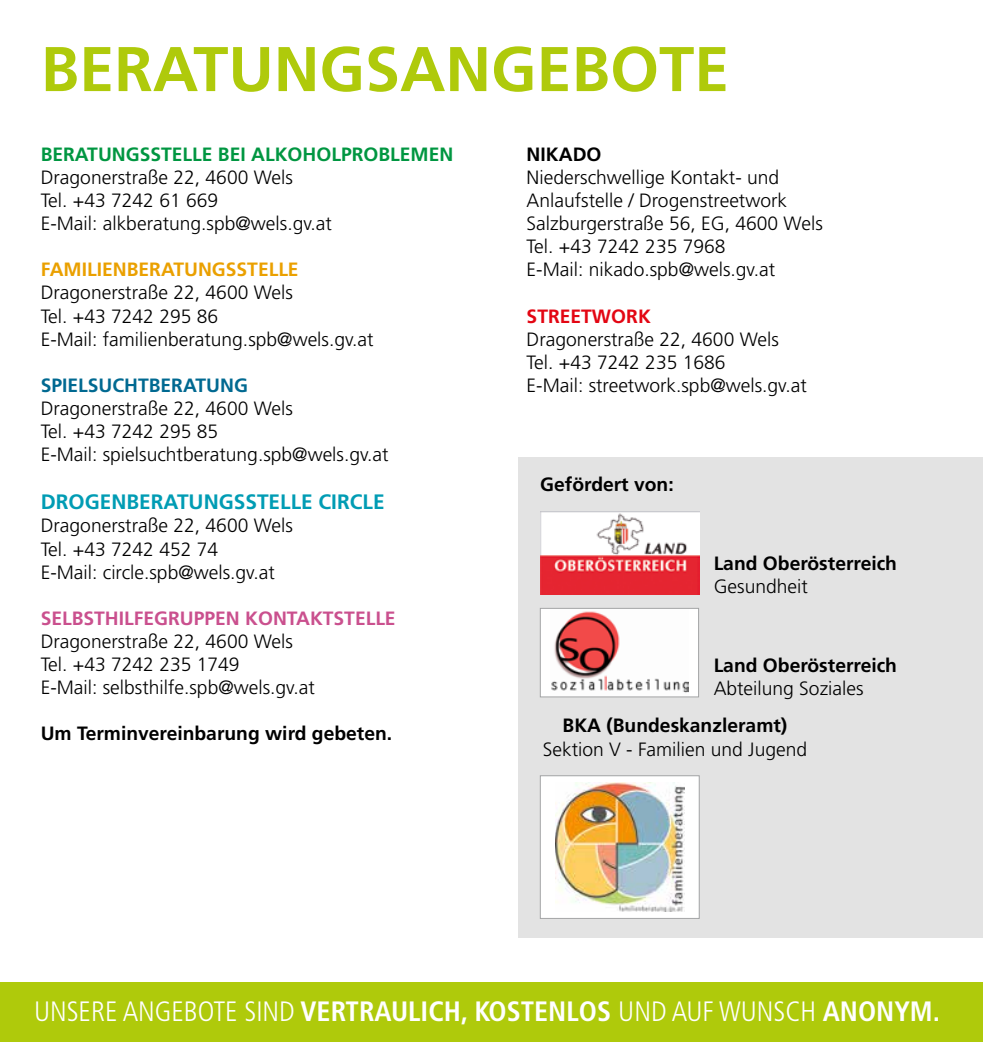
<style>
.page{position:relative;width:983px;height:1042px;background:#fff}
.page>*{position:absolute;margin:0;border:0;box-sizing:border-box;transform-origin:0 0}
.t1{font:700 63px "Frutiger LT Std";color:#afca0b}
.t2{font:300 condensed 28px "Frutiger LT Std";color:#fff}
.t3{font:700 20.82px "Frutiger LT Std";color:#009cb4}
.t4{font:300 19.25px/23.1px "Frutiger LT Std";color:#000}
.t5{font:700 19.25px "Frutiger LT Std";color:#000}
.t6{font:700 19.25px "Frutiger LT Std";color:#009641}
.t7{font:700 19.25px "Frutiger LT Std";color:#ca508e}
.t8{font:700 19.25px "Frutiger LT Std";color:#eaa000}
.t9{font:700 19.25px "Frutiger LT Std";color:#006991}
.t10{font:700 19.25px "Frutiger LT Std";color:#e30613}
.s1{font-weight:700}
</style>
<div class="page">
<div style="left:518px;top:457px;width:464px;height:480px;background:#e3e3e3"></div>
<div style="left:540px;top:776px;width:159px;height:142px;background:#fff"></div>
<img style="left:555px;top:783px;width:129px;height:128px">
<div style="left:540px;top:775px;width:159px;height:143px;border:1px solid #a3a4a5"></div>
<div style="left:540px;top:608px;width:158px;height:89px;background:#fff"></div>
<img style="left:551px;top:611px;width:137px;height:82px">
<div style="left:540px;top:608px;width:158px;height:89px;border:1px solid #a3a4a5"></div>
<div style="left:0;top:982px;width:982px;height:60px;background:#afca0b"></div>
<img style="left:540px;top:511px;width:159px;height:84px">
<h1 class="t1" style="left:41px;top:32px;width:690px">BERATUNGSANGEBOTE</h1>
<p class="t6" style="left:41px;top:143px;width:414px">BERATUNGSSTELLE BEI ALKOHOLPROBLEMEN</p>
<p class="t4" style="left:41px;top:166px;width:293px">Dragonerstraße 22, 4600 Wels<br>Tel. +43 7242 61 669<br>E-Mail: alkberatung.spb@wels.gv.at</p>
<p class="t8" style="left:41px;top:258px;width:259px">FAMILIENBERATUNGSSTELLE</p>
<p class="t4" style="left:41px;top:281px;width:334px">Dragonerstraße 22, 4600 Wels<br>Tel. +43 7242 295 86<br>E-Mail: familienberatung.spb@wels.gv.at</p>
<p class="t9" style="left:41px;top:374px;width:209px">SPIELSUCHTBERATUNG</p>
<p class="t4" style="left:41px;top:397px;width:349px">Dragonerstraße 22, 4600 Wels<br>Tel. +43 7242 295 85<br>E-Mail: spielsuchtberatung.spb@wels.gv.at</p>
<p class="t3" style="left:41px;top:490px;width:345px">DROGENBERATUNGSSTELLE CIRCLE</p>
<p class="t4" style="left:41px;top:514px;width:254px">Dragonerstraße 22, 4600 Wels<br>Tel. +43 7242 452 74<br>E-Mail: circle.spb@wels.gv.at</p>
<p class="t7" style="left:41px;top:607px;width:356px">SELBSTHILFEGRUPPEN KONTAKTSTELLE</p>
<p class="t4" style="left:41px;top:630px;width:275px">Dragonerstraße 22, 4600 Wels<br>Tel. +43 7242 235 1749<br>E-Mail: selbsthilfe.spb@wels.gv.at</p>
<p class="t5" style="left:41px;top:722px;width:353px">Um Terminvereinbarung wird gebeten.</p>
<p class="t5" style="left:526px;top:143px;width:76px">NIKADO</p>
<p class="t4" style="left:526px;top:166px;width:297px">Niederschwellige Kontakt- und<br>Anlaufstelle / Drogenstreetwork<br>Salzburgerstraße 56, EG, 4600 Wels<br>Tel. +43 7242 235 7968<br>E-Mail: nikado.spb@wels.gv.at</p>
<p class="t10" style="left:526px;top:304px;width:126px">STREETWORK</p>
<p class="t4" style="left:526px;top:328px;width:281px">Dragonerstraße 22, 4600 Wels<br>Tel. +43 7242 235 1686<br>E-Mail: streetwork.spb@wels.gv.at</p>
<p class="t5" style="left:540px;top:473px;width:135px">Gefördert von:</p>
<p class="t5" style="left:713px;top:552px;width:185px">Land Oberösterreich</p>
<p class="t4" style="left:713px;top:575px;width:96px">Gesundheit</p>
<p class="t5" style="left:713px;top:654px;width:185px">Land Oberösterreich</p>
<p class="t4" style="left:713px;top:677px;width:151px">Abteilung Soziales</p>
<p class="t5" style="left:562px;top:714px;width:226px">BKA (Bundeskanzleramt)</p>
<p class="t4" style="left:542px;top:737px;width:266px">Sektion V - Familien und Jugend</p>
<h2 class="t2" style="left:34px;top:995px;width:907px">UNSERE ANGEBOTE SIND <span class="s1">VERTRAULICH, KOSTENLOS</span> UND AUF WUNSCH <span class="s1">ANONYM.</span></h2>
</div>
